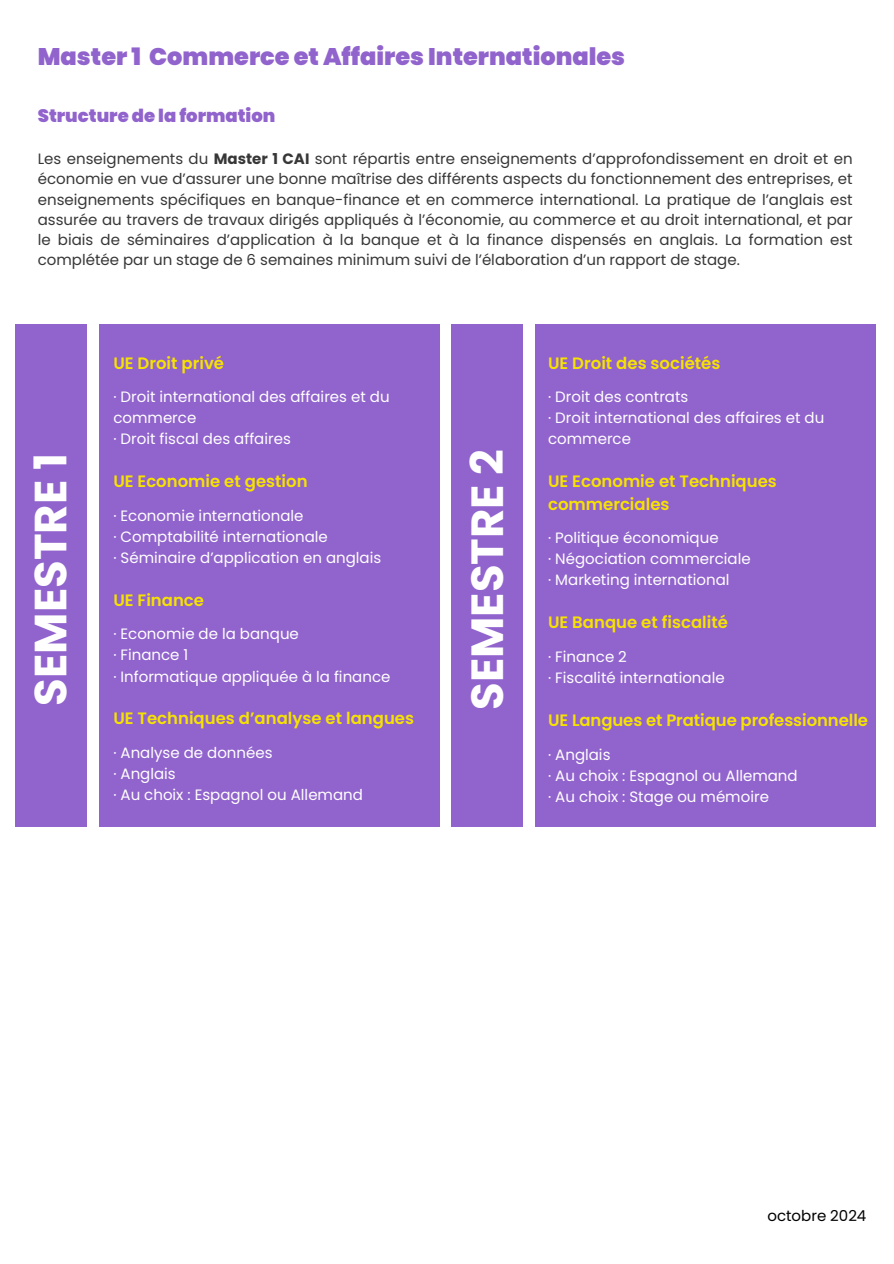
<style>
.page{position:relative;width:894px;height:1264px;background:#fff}
.page>*{position:absolute;margin:0;border:0;box-sizing:border-box;transform-origin:0 0}
.t1{font:700 45px "Poppins";color:#fff}
.t2{font:900 24px "Poppins";color:#9163cc}
.t3{font:900 18px "Poppins";color:#9163cc}
.t4{font:600 16.5px/22.5px "Poppins";color:#f6e202}
.t5{font:15px/20.2px "Poppins";color:#373737;text-align:justify}
.t6{font:15px/21px "Poppins";color:#fff}
.t7{font:15px "Poppins";color:#000}
.s1{font-weight:700}
</style>
<div class="page">
<div style="left:15px;top:324px;width:72px;height:503px;background:#9163cc"></div>
<div style="left:99px;top:324px;width:340px;height:503px;background:#9163cc"></div>
<div style="left:451px;top:324px;width:72px;height:503px;background:#9163cc"></div>
<div style="left:535px;top:324px;width:340px;height:503px;background:#9163cc"></div>
<h2 class="t2" style="left:38px;top:40px;width:588px">Master 1 Commerce et Affaires Internationales</h2>
<h3 class="t3" style="left:38px;top:103px;width:239px">Structure de la formation</h3>
<p class="t5" style="left:38px;top:149px;width:816px">Les enseignements du <span class="s1">Master 1 CAI</span> sont répartis entre enseignements d’approfondissement en droit et en économie en vue d’assurer une bonne maîtrise des différents aspects du fonctionnement des entreprises, et enseignements spécifiques en banque-finance et en commerce international. La pratique de l’anglais est assurée au travers de travaux dirigés appliqués à l’économie, au commerce et au droit international, et par le biais de séminaires d’application à la banque et à la finance dispensés en anglais. La formation est complétée par un stage de 6 semaines minimum suivi de l’élaboration d’un rapport de stage.</p>
<p class="t4" style="left:113px;top:351px;width:112px">UE Droit privé</p>
<p class="t6" style="left:113px;top:386px;width:278px">· Droit international des affaires et du commerce</p>
<h3 class="t6" style="left:113px;top:428px;width:179px">· Droit fiscal des affaires</h3>
<p class="t4" style="left:113px;top:470px;width:196px">UE Economie et gestion</p>
<p class="t6" style="left:113px;top:505px;width:192px">· Economie internationale</p>
<p class="t6" style="left:113px;top:526px;width:216px">· Comptabilité internationale</p>
<h3 class="t6" style="left:113px;top:547px;width:269px">· Séminaire d’application en anglais</h3>
<p class="t4" style="left:113px;top:588px;width:92px">UE Finance</p>
<p class="t6" style="left:113px;top:623px;width:187px">· Economie de la banque</p>
<p class="t6" style="left:113px;top:644px;width:76px">· Finance 1</p>
<h3 class="t6" style="left:113px;top:665px;width:278px">· Informatique appliquée à la finance</h3>
<p class="t4" style="left:113px;top:707px;width:302px">UE Techniques d’analyse et langues</p>
<p class="t6" style="left:113px;top:742px;width:161px">· Analyse de données</p>
<p class="t6" style="left:113px;top:763px;width:64px">· Anglais</p>
<h1 class="t6" style="left:113px;top:784px;width:251px">· Au choix : Espagnol ou Allemand</h1>
<h1 class="t1" style="left:19px;top:705px;width:254px;rotate:-90deg">SEMESTRE 1</h1>
<h3 class="t1" style="left:456px;top:710px;width:262px;rotate:-90deg">SEMESTRE 2</h3>
<h3 class="t4" style="left:548px;top:351px;width:174px">UE Droit des sociétés</h3>
<p class="t6" style="left:548px;top:386px;width:142px">· Droit des contrats</p>
<p class="t6" style="left:548px;top:407px;width:278px">· Droit international des affaires et du commerce</p>
<h3 class="t4" style="left:548px;top:470px;width:230px">UE Economie et Techniques commerciales</h3>
<p class="t6" style="left:548px;top:527px;width:172px">· Politique économique</p>
<p class="t6" style="left:548px;top:548px;width:204px">· Négociation commerciale</p>
<p class="t6" style="left:548px;top:569px;width:183px">· Marketing international</p>
<h3 class="t4" style="left:548px;top:611px;width:181px">UE Banque et fiscalité</h3>
<p class="t6" style="left:548px;top:646px;width:80px">· Finance 2</p>
<p class="t6" style="left:548px;top:667px;width:178px">· Fiscalité internationale</p>
<h3 class="t4" style="left:548px;top:708px;width:321px">UE Langues et Pratique professionnelle</h3>
<p class="t6" style="left:548px;top:743px;width:64px">· Anglais</p>
<p class="t6" style="left:548px;top:764px;width:251px">· Au choix : Espagnol ou Allemand</p>
<p class="t6" style="left:548px;top:785px;width:222px">· Au choix : Stage ou mémoire</p>
<p class="t7" style="left:767px;top:1204px;width:100px">octobre 2024</p>
</div>
